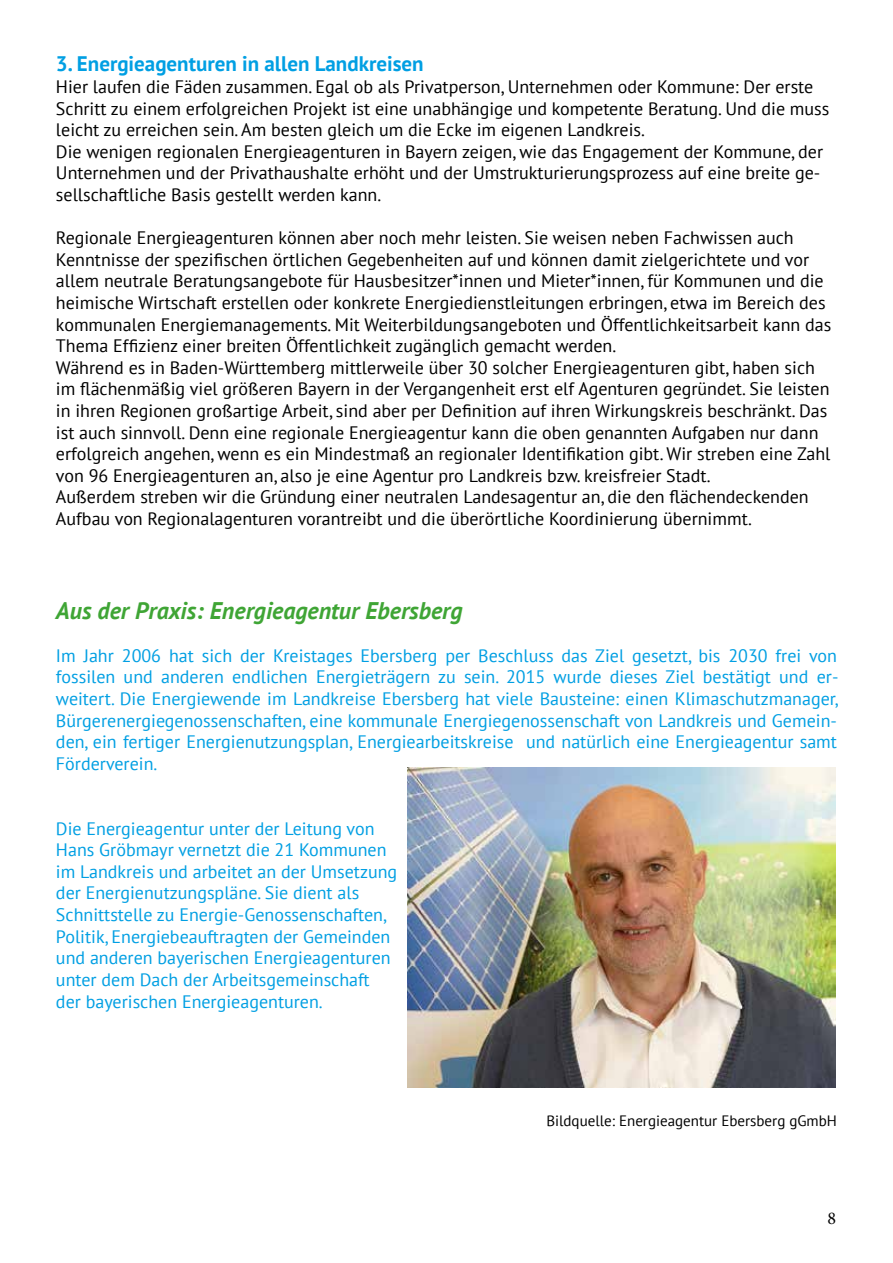
<style>
.page{position:relative;width:893px;height:1263px;background:#fff}
.page>*{position:absolute;margin:0;border:0;box-sizing:border-box;transform-origin:0 0}
.t1{font:italic 700 24px "PT Sans";color:#3fa535}
.t2{font:700 21px "PT Sans";color:#009fe3}
.t3{font:18px/21.6px "PT Sans";color:#000}
.t4{font:18px/21.6px "PT Sans";color:#009fe3;text-align:justify}
.t5{font:18px "Minion Pro";color:#000}
.t6{font:15px "PT Sans";color:#000}
</style>
<div class="page">
<img style="left:407px;top:768px;width:429px;height:319px">
<p class="t2" style="left:56px;top:50px;width:369px">3. Energieagenturen in allen Landkreisen</p>
<p class="t3" style="left:56px;top:75px;width:775px">Hier laufen die Fäden zusammen. Egal ob als Privatperson, Unternehmen oder Kommune: Der erste Schritt zu einem erfolgreichen Projekt ist eine unabhängige und kompetente Beratung. Und die muss leicht zu erreichen sein. Am besten gleich um die Ecke im eigenen Landkreis.<br>Die wenigen regionalen Energieagenturen in Bayern zeigen, wie das Engagement der Kommune, der Unternehmen und der Privathaushalte erhöht und der Umstrukturierungsprozess auf eine breite ge&shy;sellschaftliche Basis gestellt werden kann.</p>
<p class="t3" style="left:56px;top:227px;width:777px">Regionale Energieagenturen können aber noch mehr leisten. Sie weisen neben Fachwissen auch Kenntnisse der spezifischen örtlichen Gegebenheiten auf und können damit zielgerichtete und vor allem neutrale Beratungsangebote für Hausbesitzer*innen und Mieter*innen, für Kommunen und die heimische Wirtschaft erstellen oder konkrete Energiedienstleitungen erbringen, etwa im Bereich des kommunalen Energiemanagements. Mit Weiterbildungsangeboten und Öffentlichkeitsarbeit kann das Thema Effizienz einer breiten Öffentlichkeit zugänglich gemacht werden.<br>Während es in Baden-Württemberg mittlerweile über 30 solcher Energieagenturen gibt, haben sich im flächenmäßig viel größeren Bayern in der Vergangenheit erst elf Agenturen gegründet. Sie leisten in ihren Regionen großartige Arbeit, sind aber per Definition auf ihren Wirkungskreis beschränkt. Das ist auch sinnvoll. Denn eine regionale Energieagentur kann die oben genannten Aufgaben nur dann erfolgreich angehen, wenn es ein Mindestmaß an regionaler Identifikation gibt. Wir streben eine Zahl von 96 Energieagenturen an, also je eine Agentur pro Landkreis bzw. kreisfreier Stadt.<br>Außerdem streben wir die Gründung einer neutralen Landesagentur an, die den flächendeckenden Aufbau von Regionalagenturen vorantreibt und die überörtliche Koordinierung übernimmt.</p>
<h1 class="t1" style="left:56px;top:594px;width:408px">Aus der Praxis: Energieagentur Ebersberg</h1>
<p class="t4" style="left:56px;top:644px;width:784px">Im Jahr 2006 hat sich der Kreistages Ebersberg per Beschluss das Ziel gesetzt, bis 2030 frei von fossilen und anderen endlichen Energieträgern zu sein. 2015 wurde dieses Ziel bestätigt und er&shy;weitert. Die Energiewende im Landkreise Ebersberg hat viele Bausteine: einen Klimaschutzmanager, Bürgerenergiegenossenschaften, eine kommunale Energiegenossenschaft von Landkreis und Gemein&shy;den, ein fertiger Energienutzungsplan, Energiearbeitskreise und natürlich eine Energieagentur samt Förderverein.</p>
<p class="t4" style="left:56px;top:817px;width:343px;text-align:left">Die Energieagentur unter der Leitung von Hans Gröbmayr vernetzt die 21 Kommunen im Landkreis und arbeitet an der Umsetzung der Energienutzungspläne. Sie dient als Schnittstelle zu Energie-Genossenschaften, Politik, Energiebeauftragten der Gemeinden und anderen bayerischen Energieagenturen unter dem Dach der Arbeitsgemeinschaft der bayerischen Energieagenturen.</p>
<p class="t6" style="left:546px;top:1111px;width:292px">Bildquelle: Energieagentur Ebersberg gGmbH</p>
<p class="t5" style="left:828px;top:1206px;width:10px">8</p>
</div>
